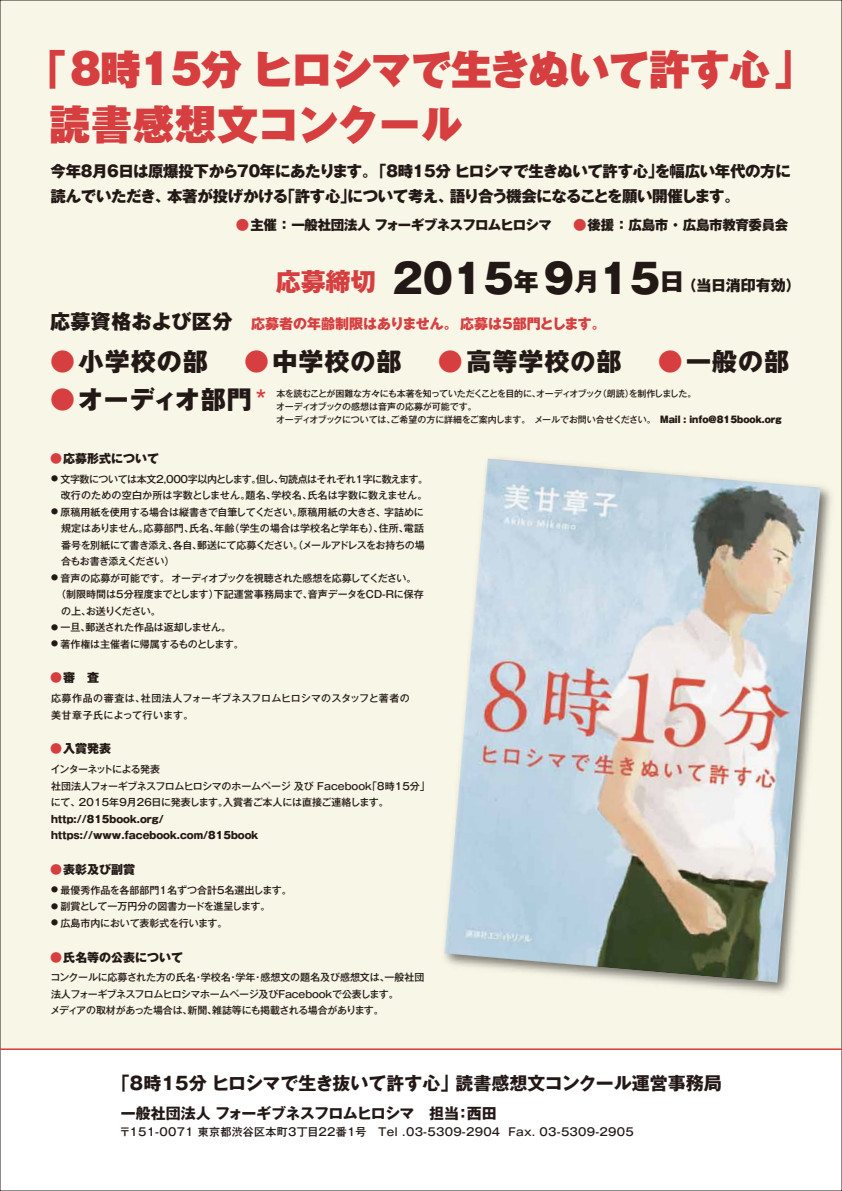
<style>
.page{position:relative;width:842px;height:1191px;background:#fff}
.page>*{position:absolute;margin:0;border:0;box-sizing:border-box;transform-origin:0 0}
.t1{font:900 41px/55px "Gothic MB101 Pr 6 N";letter-spacing:-.02em;color:#d63e40}
.t2{font:800 25px "Gothic MB101 Pr 6 N";letter-spacing:.04em;color:#221815}
.t3{font:800 25px "Gothic MB101 Pr 6 N";letter-spacing:.02em;color:#221815}
.t4{font:800 20px "Gothic MB101 Pr 6 N";letter-spacing:.02em;color:#221815}
.t5{font:700 18px "Gothic MB101 Pr 6 N";color:#221815}
.t6{font:800 15.5px/25px "Gothic MB101 Pr 6 N";letter-spacing:-.025em;color:#221815}
.t7{font:700 15px "Gothic MB101 Pr 6 N";letter-spacing:-.03em;color:#221815}
.t8{font:800 15px "Gothic MB101 Pr 6 N";color:#221815}
.t9{font:800 14px "Gothic MB101 Pr 6 N";color:#d63e40}
.t10{font:800 13.5px "Gothic MB101 Pr 6 N";letter-spacing:-.025em;color:#221815}
.t11{font:800 12px "Gothic MB101 Pr 6 N";color:#221815}
.t12{font:500 11px "Gothic MB101 Pr 6 N";letter-spacing:.025em;color:#221815}
.t13{font:500 10px/16.3px "Gothic MB101 Pr 6 N";letter-spacing:-.02em;color:#221815;text-align:right}
.t14{font:500 10px/16.5px "Gothic MB101 Pr 6 N";letter-spacing:-.045em;color:#221815}
.t15{font:500 10px "Gothic MB101 Pr 6 N";color:#221815}
.t16{font:800 10px/16.5px "Gothic MB101 Pr 6 N";color:#221815}
.t17{font:500 10px/16.5px "Gothic MB101 Pr 6 N";letter-spacing:.02em;color:#221815}
.t18{font:500 10px "Gothic MB101 Pr 6 N";letter-spacing:.01em;color:#221815}
.t19{font:500 10px "Gothic MB101 Pr 6 N";letter-spacing:-.055em;color:#221815}
.t20{font:500 10px "Gothic MB101 Pr 6 N";letter-spacing:-.065em;color:#221815}
.t21{font:500 9px/13px "Gothic MB101 Pr 6 N";letter-spacing:-.03em;color:#221815}
.s1{color:#d63e40}
.s2{font-size:25px;color:#d63e40}
.s3{font-size:40px}
.s4{font-size:25px}
.s5{font-weight:500;color:#d63e40}
.s6{font-weight:900}
.s7{font-size:7px}
</style>
<div class="page">
<div style="left:0;top:0;width:842px;height:1049px;background:#f8f6e7"></div>
<img style="left:648px;top:394px;width:194px;height:699px">
<img style="left:444px;top:458px;width:376px;height:524px">
<hr style="left:0;top:1048px;width:842px;height:2px;background:#d63e40">
<h1 class="t1" style="left:49px;top:40px;width:767px;text-indent:-23px">「8時15分 ヒロシマで生きぬいて許す心」読書感想文コンクール</h1>
<h3 class="t6" style="left:51px;top:157px;width:742px">今年8月6日は原爆投下から７０年にあたります。「８時１５分 ヒロシマで生きぬいて許す心」を幅広い年代の方に読んでいただき、本著が投げかける「許す心」について考え、語り合う機会になることを願い開催します。</h3>
<h3 class="t10" style="left:236px;top:214px;width:554px"><span class="s1">●</span>主催 ： 一般社団法人 フォーギブネスフロムヒロシマ　 <span class="s1">●</span>後援 ： 広島市 ・ 広島市教育委員会</h3>
<h3 class="t8" style="left:276px;top:273px;width:526px"><span class="s2">応募締切</span> <span class="s3">2015</span><span class="s4">年</span> <span class="s3">9</span><span class="s4">月</span><span class="s3">15</span><span class="s4">日</span> （当日消印有効）</h3>
<h3 class="t4" style="left:50px;top:304px;width:184px">応募資格および区分</h3>
<h2 class="t2" style="left:50px;top:341px;width:766px"><span class="s1">●</span>小学校の部　 <span class="s1">●</span>中学校の部　 <span class="s1">●</span>高等学校の部　 <span class="s1">●</span>一般の部　</h2>
<h2 class="t3" style="left:50px;top:379px;width:218px"><span class="s1">●</span>オーディオ部門<span class="s5">*</span></h2>
<h3 class="t9" style="left:251px;top:312px;width:356px">応募者の年齢制限はありません。 応募は5部門とします。</h3>
<p class="t21" style="left:276px;top:387px;width:507px">本を読むことが困難な方々にも本著を知っていただくことを目的に、オーディオブック（朗読）を制作しました。<br>オーディオブックの感想は音声の応募が可能です。<br>オーディオブックについては、ご希望の方に詳細をご案内します。　メールでお問い合せください。 <span class="s6">Mail : info@815book.org</span></p>
<p class="t11" style="left:50px;top:448px;width:111px"><span class="s1">●</span>応募形式について</p>
<p class="t13" style="left:51px;top:470px;width:379px"><span class="s7">●</span> 文字数については本文2,000字以内とします。但し、句読点はそれぞれ１字に数えます。改行のための空白か所は字数としません。題名、学校名、氏名は字数に数えません。</p>
<p class="t13" style="left:51px;top:503px;width:374px"><span class="s7">●</span> 原稿用紙を使用する場合は縦書きで自筆してください。原稿用紙の大きさ、字詰めに</p>
<p class="t18" style="left:61px;top:520px;width:364px">規定はありません。応募部門、氏名、年齢（学生の場合は学校名と学年も）、住所、電話</p>
<p class="t13" style="left:61px;top:536px;width:365px">番号を別紙にて書き添え、各自、郵送にて応募ください。（メールアドレスをお持ちの場</p>
<p class="t19" style="left:51px;top:553px;width:125px">　合もお書き添えください）</p>
<p class="t14" style="left:51px;top:569px;width:375px"><span class="s7">●</span> 音声の応募が可能です。 オーディオブックを視聴された感想を応募してください。　</p>
<p class="t15" style="left:56px;top:586px;width:369px">（制限時間は５分程度までとします）下記運営事務局まで、音声データをCD-Rに保存</p>
<p class="t20" style="left:61px;top:602px;width:101px">の上、お送りください。</p>
<p class="t13" style="left:51px;top:618px;width:182px"><span class="s7">●</span> 一旦、郵送された作品は返却しません。</p>
<p class="t13" style="left:51px;top:635px;width:194px"><span class="s7">●</span> 著作権は主催者に帰属するものとします。</p>
<p class="t11" style="left:50px;top:668px;width:51px"><span class="s1">●</span>審　査</p>
<p class="t17" style="left:51px;top:689px;width:360px">応募作品の審査は、社団法人フォーギブネスフロムヒロシマのスタッフと著者の美甘章子氏によって行います。</p>
<p class="t11" style="left:50px;top:739px;width:63px"><span class="s1">●</span>入賞発表</p>
<p class="t14" style="left:51px;top:760px;width:381px">インターネットによる発表<br>社団法人フォーギブネスフロムヒロシマのホームページ 及び Facebook「８時１５分」にて、２０１５年９月２６日に発表します。入賞者ご本人には直接ご連絡します。</p>
<p class="t16" style="left:51px;top:810px;width:209px">http://815book.org/ https://www.facebook.com/815book</p>
<p class="t11" style="left:50px;top:859px;width:87px"><span class="s1">●</span>表彰及び副賞</p>
<p class="t15" style="left:51px;top:881px;width:242px"><span class="s7">●</span> 最優秀作品を各部部門１名ずつ合計５名選出します。</p>
<p class="t13" style="left:51px;top:897px;width:221px"><span class="s7">●</span> 副賞として一万円分の図書カードを進呈します。</p>
<p class="t13" style="left:51px;top:914px;width:178px"><span class="s7">●</span> 広島市内において表彰式を行います。</p>
<p class="t11" style="left:50px;top:947px;width:135px"><span class="s1">●</span>氏名等の公表について</p>
<p class="t13" style="left:50px;top:968px;width:375px;text-align:left">コンクールに応募された方の氏名・学校名・学年・感想文の題名及び感想文は、一般社団法人フォーギブネスフロムヒロシマホームページ及びFacebookで公表します。<br>メディアの取材があった場合は、新聞、雑誌等にも掲載される場合があります。</p>
<h3 class="t5" style="left:112px;top:1068px;width:611px">「８時１５分 ヒロシマで生き抜いて許す心」読書感想文コンクール運営事務局</h3>
<h3 class="t7" style="left:121px;top:1100px;width:378px">一般社団法人 フォーギブネスフロムヒロシマ　担当：西田</h3>
<p class="t12" style="left:119px;top:1123px;width:516px">〒151-0071 東京都渋谷区本町３丁目２２番１号　Tel .03-5309-2904 Fax. 03-5309-2905</p>
</div>
